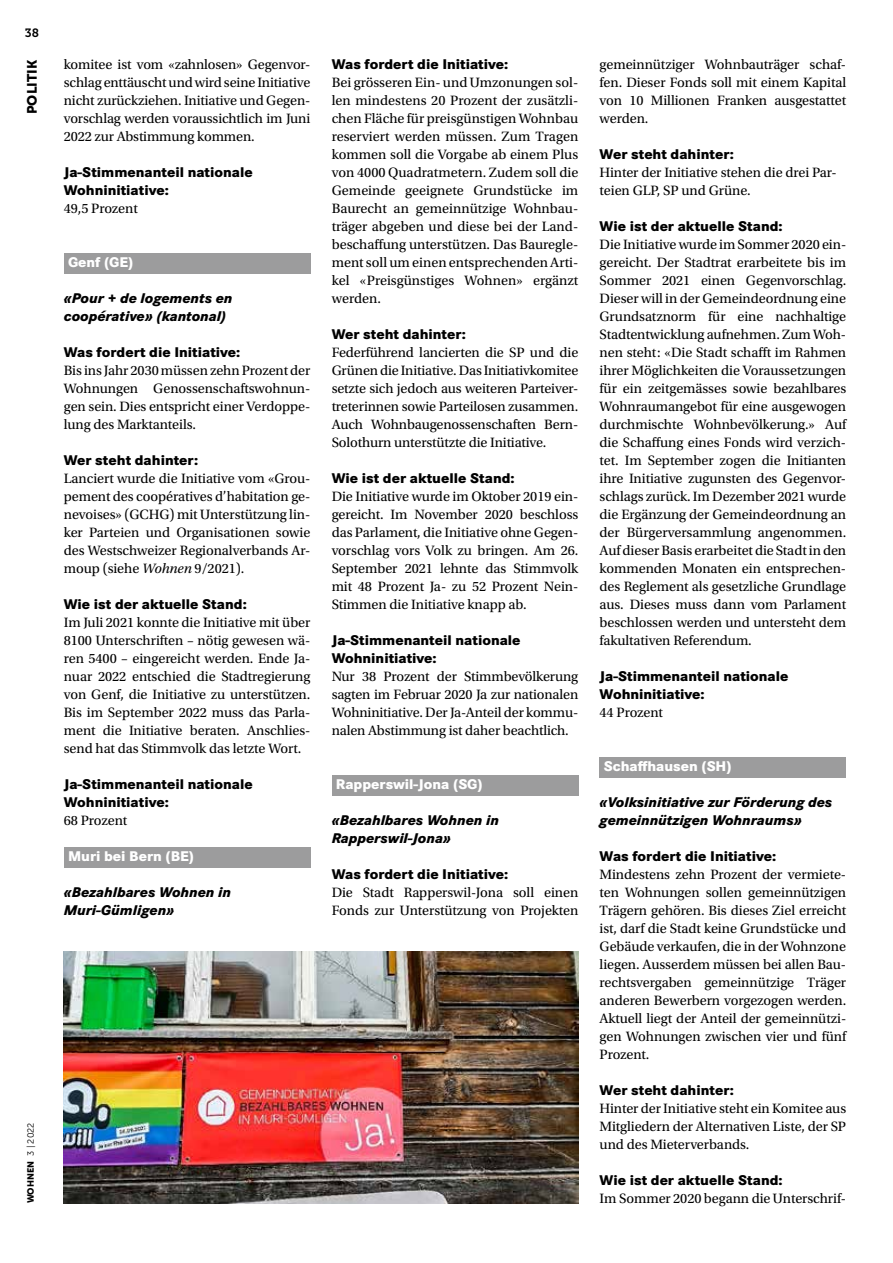
<style>
.page{position:relative;width:893px;height:1263px;background:#fff}
.page>*{position:absolute;margin:0;border:0;box-sizing:border-box;transform-origin:0 0}
.t1{font:800 14.7px/18px "Corporate S";color:#000}
.t2{font:italic 800 14.7px/18px "Corporate S";color:#000}
.t3{font:800 14.7px "Corporate S";color:#fff}
.t4{font:14.25px/18px "Utopia Std";letter-spacing:-.005em;color:#000;text-align:justify}
.t5{font:13.5px "Museo Sans 900";color:#000}
.t6{font:12px "Museo Slab 700";color:#000}
.t7{font:9px "Museo Sans 900";color:#000}
.s1{font-style:italic}
.s2{font-family:"Museo Sans 300"}
</style>
<div class="page">
<div style="left:600px;top:757px;width:246px;height:20px;background:#9c9c9d"></div>
<div style="left:64px;top:253px;width:246px;height:20px;background:#9c9c9d"></div>
<div style="left:64px;top:847px;width:246px;height:20px;background:#9c9c9d"></div>
<div style="left:332px;top:775px;width:246px;height:20px;background:#9c9c9d"></div>
<img style="left:64px;top:951px;width:514px;height:252px">
<p class="t6" style="left:25px;top:26px;width:16px">38</p>
<p class="t5" style="left:25px;top:114px;width:56px;rotate:-90deg">POLITIK</p>
<p class="t4" style="left:600px;top:56px;width:248px">gemeinnütziger Wohnbauträger schaf&shy;fen. Dieser Fonds soll mit einem Kapital von 10 Millionen Franken ausgestattet werden.</p>
<p class="t1" style="left:600px;top:146px;width:136px">Wer steht dahinter:</p>
<p class="t4" style="left:600px;top:164px;width:239px">Hinter der Initiative stehen die drei Par&shy;teien GLP, SP und Grüne.</p>
<p class="t1" style="left:600px;top:218px;width:185px">Wie ist der aktuelle Stand:</p>
<p class="t4" style="left:600px;top:236px;width:248px">Die Initiative wurde im Sommer 2020 ein&shy;gereicht. Der Stadtrat erarbeitete bis im Sommer 2021 einen Gegenvorschlag.<br>Dieser will in der Gemeindeordnung eine Grundsatznorm für eine nachhaltige Stadtentwicklung aufnehmen. Zum Woh&shy;nen steht: «Die Stadt schafft im Rahmen ihrer Möglichkeiten die Voraussetzungen für ein zeitgemässes sowie bezahlbares Wohnraumangebot für eine ausgewogen durchmischte Wohnbevölkerung.» Auf die Schaffung eines Fonds wird verzich&shy;tet. Im September zogen die Initianten ihre Initiative zugunsten des Gegenvor&shy;schlags zurück. Im Dezember 2021 wurde die Ergänzung der Gemeindeordnung an der Bürgerversammlung angenommen.<br>Auf dieser Basis erarbeitet die Stadt in den kommenden Monaten ein entsprechen&shy;des Reglement als gesetzliche Grundlage aus. Dieses muss dann vom Parlament beschlossen werden und untersteht dem fakultativen Referendum.</p>
<p class="t1" style="left:600px;top:668px;width:190px">Ja-Stimmenanteil nationale<br>Wohninitiative:</p>
<p class="t4" style="left:600px;top:704px;width:65px">44 Prozent</p>
<p class="t4" style="left:64px;top:56px;width:248px">komitee ist vom «zahnlosen» Gegenvor&shy;schlag enttäuscht und wird seine Initiative nicht zurückziehen. Initiative und Gegen&shy;vorschlag werden voraussichtlich im Juni 2022 zur Abstimmung kommen.</p>
<p class="t1" style="left:64px;top:164px;width:190px">Ja-Stimmenanteil nationale<br>Wohninitiative:</p>
<p class="t4" style="left:64px;top:200px;width:75px">49,5 Prozent</p>
<p class="t1" style="left:332px;top:56px;width:178px">Was fordert die Initiative:</p>
<p class="t4" style="left:332px;top:74px;width:248px">Bei grösseren Ein- und Umzonungen sol&shy;len mindestens 20 Prozent der zusätzli&shy;chen Fläche für preisgünstigen Wohnbau reserviert werden müssen. Zum Tragen kommen soll die Vorgabe ab einem Plus von 4000 Quadratmetern. Zudem soll die Gemeinde geeignete Grundstücke im Baurecht an gemeinnützige Wohnbau&shy;träger abgeben und diese bei der Land&shy;beschaffung unterstützen. Das Bauregle&shy;ment soll um einen entsprechenden Arti&shy;kel «Preisgünstiges Wohnen» ergänzt werden.</p>
<p class="t1" style="left:332px;top:326px;width:136px">Wer steht dahinter:</p>
<p class="t4" style="left:332px;top:344px;width:248px">Federführend lancierten die SP und die Grünen die Initiative. Das Initiativkomitee setzte sich jedoch aus weiteren Parteiver&shy;treterinnen sowie Parteilosen zusammen.<br>Auch Wohnbaugenossenschaften Bern-Solothurn unterstützte die Initiative.</p>
<p class="t1" style="left:332px;top:470px;width:185px">Wie ist der aktuelle Stand:</p>
<p class="t4" style="left:332px;top:488px;width:248px">Die Initiative wurde im Oktober 2019 ein&shy;gereicht. Im November 2020 beschloss das Parlament, die Initiative ohne Gegen&shy;vorschlag vors Volk zu bringen. Am 26.<br>September 2021 lehnte das Stimmvolk mit 48 Prozent Ja- zu 52 Prozent Nein-Stimmen die Initiative knapp ab.</p>
<p class="t1" style="left:332px;top:632px;width:190px">Ja-Stimmenanteil nationale<br>Wohninitiative:</p>
<p class="t4" style="left:332px;top:668px;width:248px">Nur 38 Prozent der Stimmbevölkerung sagten im Februar 2020 Ja zur nationalen Wohninitiative. Der Ja-Anteil der kommu&shy;nalen Abstimmung ist daher beachtlich.</p>
<p class="t3" style="left:68px;top:253px;width:67px">Genf (GE)</p>
<p class="t2" style="left:64px;top:289px;width:170px">«Pour + de logements en coopérative» (kantonal)</p>
<p class="t1" style="left:64px;top:344px;width:178px">Was fordert die Initiative:</p>
<p class="t4" style="left:64px;top:362px;width:248px">Bis ins Jahr 2030 müssen zehn Prozent der Wohnungen Genossenschaftswohnun&shy;gen sein. Dies entspricht einer Verdoppe&shy;lung des Marktanteils.</p>
<p class="t1" style="left:64px;top:452px;width:136px">Wer steht dahinter:</p>
<p class="t4" style="left:64px;top:470px;width:248px">Lanciert wurde die Initiative vom «Grou&shy;pement des coopératives d’habitation ge&shy;nevoises» (GCHG) mit Unterstützung lin&shy;ker Parteien und Organisationen sowie des Westschweizer Regionalverbands Ar&shy;moup (siehe <span class="s1">Wohnen</span> 9/2021).</p>
<p class="t1" style="left:64px;top:596px;width:185px">Wie ist der aktuelle Stand:</p>
<p class="t4" style="left:64px;top:614px;width:248px">Im Juli 2021 konnte die Initiative mit über 8100 Unterschriften – nötig gewesen wä&shy;ren 5400 – eingereicht werden. Ende Ja&shy;nuar 2022 entschied die Stadtregierung von Genf, die Initiative zu unterstützen.<br>Bis im September 2022 muss das Parla&shy;ment die Initiative beraten. Anschlies&shy;send hat das Stimmvolk das letzte Wort.</p>
<p class="t1" style="left:64px;top:776px;width:190px">Ja-Stimmenanteil nationale<br>Wohninitiative:</p>
<p class="t4" style="left:64px;top:812px;width:65px">68 Prozent</p>
<p class="t3" style="left:68px;top:847px;width:127px">Muri bei Bern (BE)</p>
<p class="t2" style="left:64px;top:883px;width:169px">«Bezahlbares Wohnen in<br>Muri-Gümligen»</p>
<p class="t3" style="left:604px;top:757px;width:129px">Schaffhausen (SH)</p>
<p class="t2" style="left:600px;top:793px;width:234px">«Volksinitiative zur Förderung des gemeinnützigen Wohnraums»</p>
<p class="t1" style="left:600px;top:848px;width:178px">Was fordert die Initiative:</p>
<p class="t4" style="left:600px;top:866px;width:248px">Mindestens zehn Prozent der vermiete&shy;ten Wohnungen sollen gemeinnützigen Trägern gehören. Bis dieses Ziel erreicht ist, darf die Stadt keine Grundstücke und Gebäude verkaufen, die in der Wohnzone liegen. Ausserdem müssen bei allen Bau&shy;rechtsvergaben gemeinnützige Träger anderen Bewerbern vorgezogen werden.<br>Aktuell liegt der Anteil der gemeinnützi&shy;gen Wohnungen zwischen vier und fünf Prozent.</p>
<p class="t1" style="left:600px;top:1082px;width:136px">Wer steht dahinter:</p>
<p class="t4" style="left:600px;top:1100px;width:248px">Hinter der Initiative steht ein Komitee aus Mitgliedern der Alternativen Liste, der SP und des Mieterverbands.</p>
<p class="t1" style="left:600px;top:1172px;width:185px">Wie ist der aktuelle Stand:</p>
<p class="t4" style="left:600px;top:1190px;width:248px">Im Sommer 2020 begann die Unterschrif-</p>
<p class="t3" style="left:336px;top:775px;width:148px">Rapperswil-Jona (SG)</p>
<p class="t2" style="left:332px;top:811px;width:169px">«Bezahlbares Wohnen in<br>Rapperswil-Jona»</p>
<p class="t1" style="left:332px;top:866px;width:178px">Was fordert die Initiative:</p>
<p class="t4" style="left:332px;top:884px;width:248px">Die Stadt Rapperswil-Jona soll einen<br>Fonds zur Unterstützung von Projekten</p>
<p class="t7" style="left:26px;top:1203px;width:82px;rotate:-90deg">WOHNEN <span class="s2">3 | 2022</span></p>
</div>
